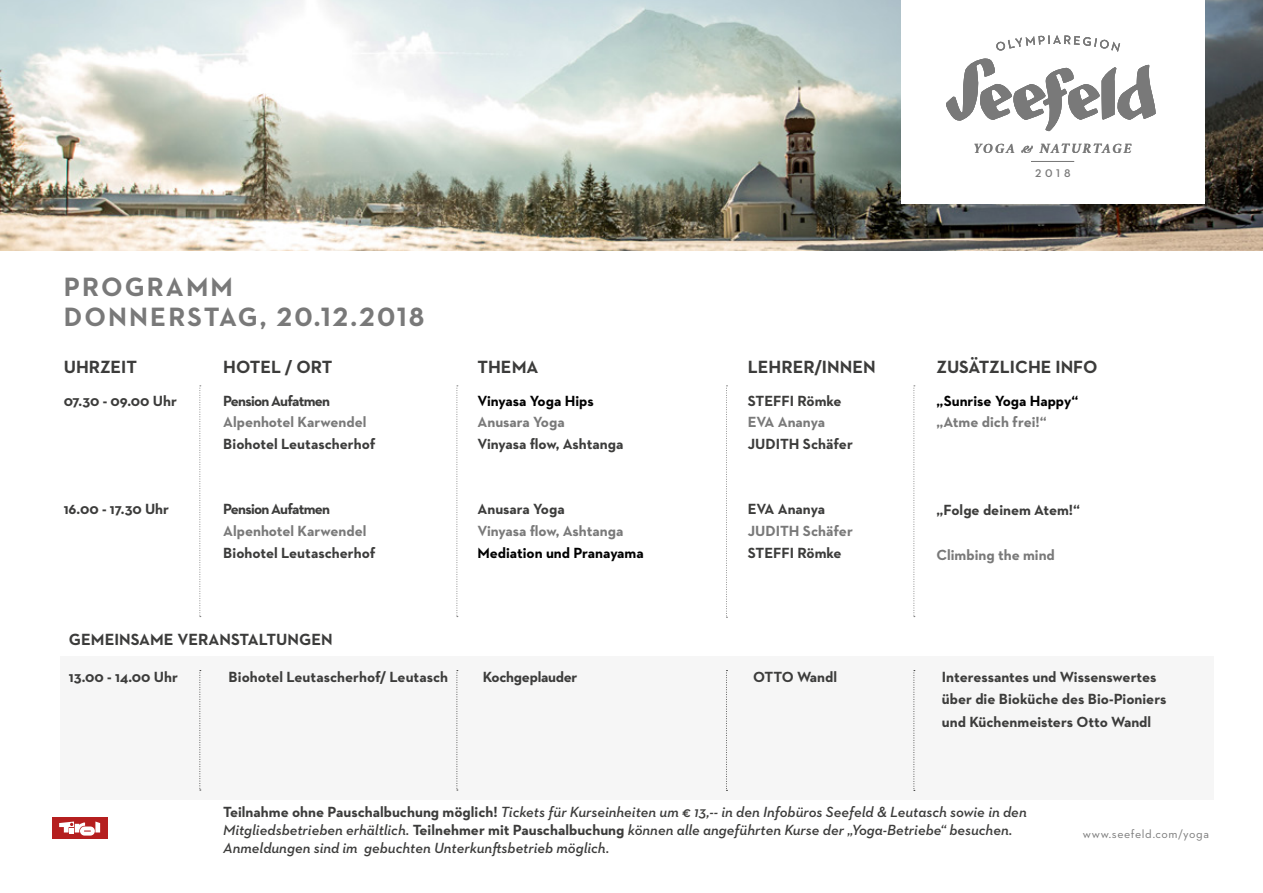
<style>
.page{position:relative;width:1263px;height:893px;background:#fff}
.page>*{position:absolute;margin:0;border:0;box-sizing:border-box;transform-origin:0 0}
.t1{font:700 27px/30px "Neutraface 2 Text";letter-spacing:.08em;color:#797979}
.t2{font:700 18px "Neutraface 2 Text";color:#3c3c3b}
.t3{font:700 16.5px "Neutraface 2 Text";color:#3c3c3b}
.t4{font:700 15px/22.5px "Neutraface 2 Text";color:#3c3c3b}
.t5{font:italic 600 15px/18px "Neutraface 2 Text";color:#3c3c3b}
.t6{font:700 15px "Neutraface 2 Text";color:#797979}
.t7{font:700 15px "Neutraface 2 Text";color:#000}
.t8{font:700 15px "Neutraface 2 Text";letter-spacing:-.05em;color:#3c3c3b}
.t9{font:700 15px "Neutraface 2 Text";letter-spacing:-.02em;color:#3c3c3b}
.t10{font:italic 600 12.45px "Crimson Text";letter-spacing:.15em;color:#797979}
.t11{font:12px "Neutraface 2 Text";letter-spacing:.05em;color:#797979}
.t12{font:600 11.4px "Neutraface 2 Text";color:#797979}
.s1{font-weight:700;font-style:normal}
</style>
<div class="page">
<div style="left:60px;top:656px;width:1153px;height:143px;background:#f6f6f6"></div>
<svg style="left:199px;top:670px;width:2px;height:121px"></svg>
<svg style="left:456px;top:670px;width:2px;height:121px"></svg>
<svg style="left:726px;top:670px;width:1px;height:121px"></svg>
<svg style="left:913px;top:670px;width:2px;height:121px"></svg>
<svg style="left:199px;top:385px;width:2px;height:232px"></svg>
<svg style="left:456px;top:385px;width:2px;height:232px"></svg>
<svg style="left:726px;top:385px;width:1px;height:233px"></svg>
<svg style="left:913px;top:385px;width:2px;height:232px"></svg>
<div style="left:52px;top:818px;width:55px;height:21px;background:#b51f1f"></div>
<svg style="left:59px;top:821px;width:41px;height:15px"></svg>
<img style="left:0;top:0;width:1263px;height:251px">
<div style="left:901px;top:0;width:303px;height:203px;background:#fff"></div>
<hr style="left:1031px;top:161px;width:43px;height:1px;background:#797979">
<svg style="left:946px;top:58px;width:210px;height:73px"></svg>
<svg style="left:996px;top:35px;width:124px;height:17px"></svg>
<p class="t10" style="left:974px;top:141px;width:159px">YOGA &amp; NATURTAGE</p>
<h1 class="t1" style="left:64px;top:272px;width:362px">PROGRAMM<br>DONNERSTAG, 20.12.2018</h1>
<p class="t2" style="left:64px;top:356px;width:75px">UHRZEIT</p>
<p class="t4" style="left:64px;top:389px;width:115px">07.30 - 09.00 Uhr</p>
<p class="t4" style="left:64px;top:498px;width:107px">16.00 - 17.30 Uhr</p>
<p class="t2" style="left:223px;top:356px;width:111px">HOTEL / ORT</p>
<p class="t8" style="left:223px;top:391px;width:108px">Pension Aufatmen</p>
<p class="t6" style="left:223px;top:413px;width:145px">Alpenhotel Karwendel</p>
<p class="t4" style="left:223px;top:433px;width:154px">Biohotel Leutascherhof</p>
<p class="t8" style="left:223px;top:500px;width:108px">Pension Aufatmen</p>
<p class="t6" style="left:223px;top:521px;width:145px">Alpenhotel Karwendel</p>
<p class="t4" style="left:223px;top:541px;width:154px">Biohotel Leutascherhof</p>
<p class="t3" style="left:69px;top:629px;width:265px">GEMEINSAME VERANSTALTUNGEN</p>
<p class="t2" style="left:477px;top:356px;width:63px">THEMA</p>
<p class="t7" style="left:477px;top:391px;width:118px">Vinyasa Yoga Hips</p>
<p class="t6" style="left:477px;top:413px;width:89px">Anusara Yoga</p>
<p class="t4" style="left:477px;top:433px;width:147px">Vinyasa flow, Ashtanga</p>
<p class="t4" style="left:477px;top:498px;width:89px">Anusara Yoga</p>
<p class="t6" style="left:477px;top:521px;width:147px">Vinyasa flow, Ashtanga</p>
<p class="t7" style="left:477px;top:543px;width:168px">Mediation und Pranayama</p>
<p class="t12" style="left:1035px;top:166px;width:37px">2018</p>
<p class="t2" style="left:748px;top:356px;width:129px">LEHRER/INNEN</p>
<p class="t4" style="left:748px;top:389px;width:95px">STEFFI Römke</p>
<p class="t6" style="left:748px;top:413px;width:79px">EVA Ananya</p>
<p class="t4" style="left:748px;top:433px;width:107px">JUDITH Schäfer</p>
<p class="t4" style="left:748px;top:498px;width:79px">EVA Ananya</p>
<p class="t6" style="left:748px;top:521px;width:107px">JUDITH Schäfer</p>
<p class="t4" style="left:748px;top:541px;width:95px">STEFFI Römke</p>
<p class="t2" style="left:936px;top:356px;width:162px">ZUSÄTZLICHE INFO</p>
<p class="t7" style="left:936px;top:391px;width:143px">„Sunrise Yoga Happy“</p>
<p class="t6" style="left:936px;top:413px;width:112px">„Atme dich frei!“</p>
<p class="t4" style="left:936px;top:499px;width:145px">„Folge deinem Atem!“</p>
<p class="t6" style="left:936px;top:545px;width:120px">Climbing the mind</p>
<p class="t4" style="left:69px;top:665px;width:110px">13.00 - 14.00 Uhr</p>
<p class="t4" style="left:229px;top:665px;width:221px">Biohotel Leutascherhof/ Leutasch</p>
<p class="t9" style="left:483px;top:667px;width:96px">Kochgeplauder</p>
<p class="t4" style="left:753px;top:665px;width:86px">OTTO Wandl</p>
<p class="t4" style="left:942px;top:665px;width:226px">Interessantes und Wissenswertes über die Bioküche des Bio-Pioniers und Küchenmeisters Otto Wandl</p>
<p class="t5" style="left:223px;top:803px;width:805px"><span class="s1">Teilnahme ohne Pauschalbuchung möglich!</span> Tickets für Kurseinheiten um € 13,-- in den Infobüros Seefeld &amp; Leutasch sowie in den<br>Mitgliedsbetrieben erhältlich. <span class="s1">Teilnehmer mit Pauschalbuchung</span> können alle angeführten Kurse der „Yoga-Betriebe“ besuchen.<br>Anmeldungen sind im gebuchten Unterkunftsbetrieb möglich.</p>
<p class="t11" style="left:1083px;top:826px;width:128px">www.seefeld.com/yoga</p>
</div>
